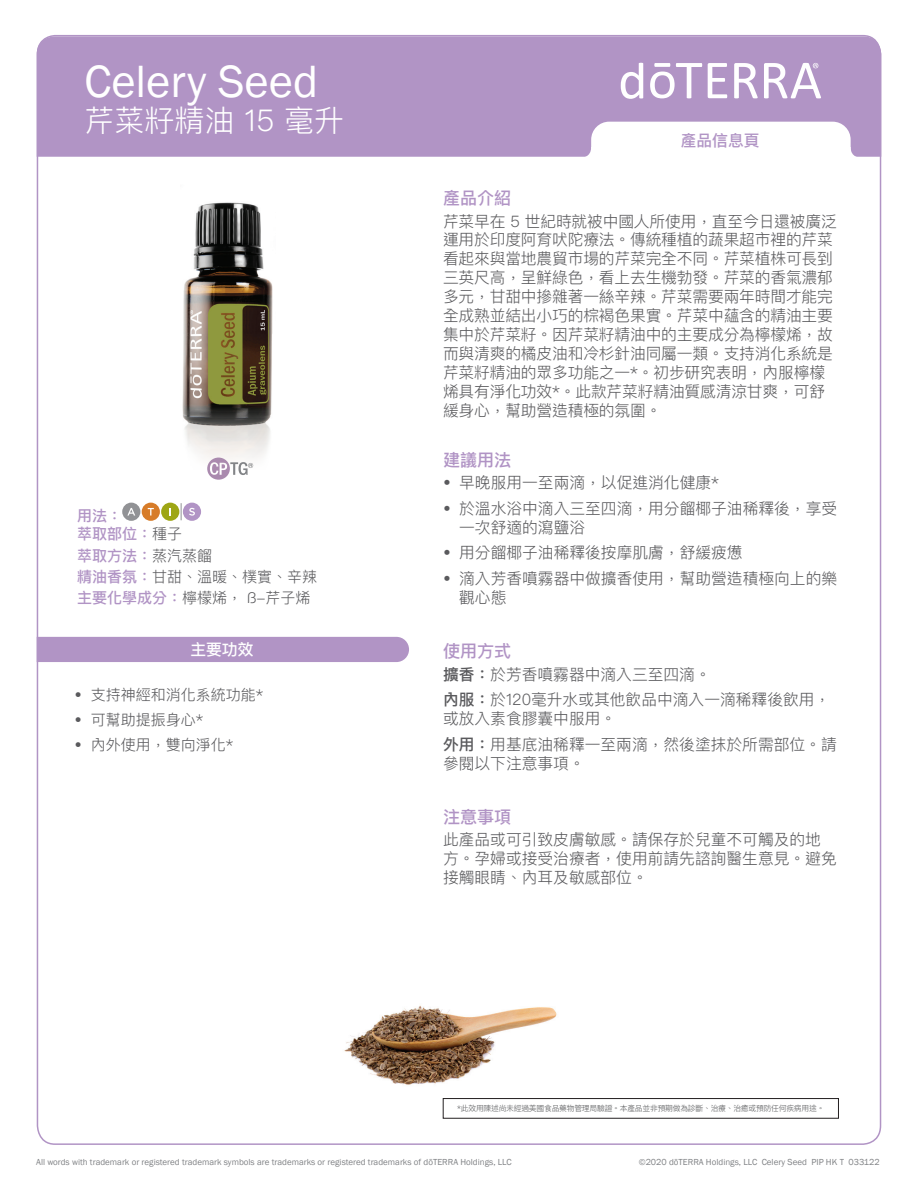
<style>
.page{position:relative;width:918px;height:1188px;background:#fff}
.page>*{position:absolute;margin:0;border:0;box-sizing:border-box;transform-origin:0 0}
.t1{font:46.5px "Franklin Gothic";color:#fff}
.t2{font:300 30px "Ping Fang TC";color:#fff}
.t3{font:500 17.1px "Ping Fang TC";color:#b194c5}
.t4{font:300 15.75px/18.9px "Ping Fang TC";letter-spacing:-.01em;color:#5a5a5d}
.t5{font:500 15.75px "Ping Fang TC";color:#b194c5}
.t6{font:500 15.75px "Ping Fang TC";color:#fff}
.t7{font:300 15px/21.5px "Ping Fang TC";color:#5a5a5d}
.t8{font:500 15px/18.5px "Ping Fang TC";color:#b194c5}
.t9{font:9px "Franklin Gothic";color:#808285}
.t10{font:300 7.8px "Ping Fang TC";letter-spacing:-.03em;color:#57585a}
.s1{font-weight:300;color:#5a5a5d}
.s2{font-weight:500;color:#b194c5}
.s3{font-weight:500}
</style>
<div class="page">
<img style="left:182px;top:202px;width:91px;height:264px">
<div style="left:37px;top:36px;width:844px;height:121px;background:#b194c5"></div>
<svg style="left:734px;top:63px;width:24px;height:35px"></svg>
<svg style="left:708px;top:63px;width:19px;height:35px"></svg>
<svg style="left:650px;top:63px;width:52px;height:35px"></svg>
<svg style="left:621px;top:63px;width:22px;height:36px"></svg>
<svg style="left:764px;top:63px;width:57px;height:35px"></svg>
<svg style="left:581px;top:122px;width:280px;height:35px"></svg>
<div style="left:122px;top:503px;width:18px;height:18px;background:#919295;border-radius:50%"></div>
<svg style="left:127px;top:508px;width:8px;height:8px"></svg>
<div style="left:142px;top:503px;width:18px;height:18px;background:#d77c29;border-radius:50%"></div>
<svg style="left:148px;top:508px;width:6px;height:8px"></svg>
<div style="left:161px;top:503px;width:18px;height:18px;background:#9ea615;border-radius:50%"></div>
<div style="left:183px;top:503px;width:18px;height:18px;background:#b194c5;border-radius:50%"></div>
<svg style="left:189px;top:508px;width:6px;height:8px"></svg>
<svg style="left:181px;top:503px;width:1px;height:17px"></svg>
<div style="left:37px;top:637px;width:372px;height:25px;background:#b194c5"></div>
<img style="left:344px;top:1005px;width:213px;height:80px">
<svg style="left:207px;top:458px;width:46px;height:22px"></svg>
<div style="left:443px;top:1098px;width:396px;height:20px;border:1px solid #231f20"></div>
<h1 class="t1" style="left:84px;top:53px;width:235px">Celery Seed</h1>
<h2 class="t2" style="left:84px;top:102px;width:261px">芹菜籽精油 15 毫升</h2>
<p class="t8" style="left:77px;top:506px;width:106px">用法：<br>萃取部位：<span class="s1">種子</span></p>
<p class="t7" style="left:77px;top:544px;width:241px"><span class="s2">萃取方法：</span>蒸汽蒸餾<br><span class="s2">精油香氛：</span>甘甜、溫暖、樸實、辛辣<span class="s2">主要化學成分：</span>檸檬烯， ß-芹子烯</p>
<p class="t6" style="left:190px;top:640px;width:65px">主要功效</p>
<p class="t7" style="left:75px;top:684px;width:190px">• 支持神經和消化系統功能*</p>
<p class="t7" style="left:75px;top:709px;width:130px">• 可幫助提振身心*</p>
<p class="t7" style="left:75px;top:734px;width:160px">• 內外使用，雙向淨化*</p>
<p class="t5" style="left:681px;top:131px;width:80px">產品信息頁</p>
<p class="t3" style="left:443px;top:188px;width:70px">產品介紹</p>
<p class="t4" style="left:443px;top:211px;width:395px">芹菜早在 5 世紀時就被中國人所使用，直至今日還被廣泛運用於印度阿育吠陀療法。傳統種植的蔬果超市裡的芹菜看起來與當地農貿市場的芹菜完全不同。芹菜植株可長到三英尺高，呈鮮綠色，看上去生機勃發。芹菜的香氣濃郁多元，甘甜中摻雜著一絲辛辣。芹菜需要兩年時間才能完全成熟並結出小巧的棕褐色果實。芹菜中蘊含的精油主要集中於芹菜籽。因芹菜籽精油中的主要成分為檸檬烯，故而與清爽的橘皮油和冷杉針油同屬一類。支持消化系統是芹菜籽精油的眾多功能之一*。初步研究表明，內服檸檬烯具有淨化功效*。此款芹菜籽精油質感清涼甘爽，可舒緩身心，幫助營造積極的氛圍。</p>
<p class="t3" style="left:443px;top:449px;width:70px">建議用法</p>
<p class="t4" style="left:443px;top:473px;width:278px">• 早晚服用一至兩滴，以促進消化健康*</p>
<p class="t4" style="left:459px;top:499px;width:379px;text-indent:-16px">• 於溫水浴中滴入三至四滴，用分餾椰子油稀釋後，享受一次舒適的瀉鹽浴</p>
<p class="t4" style="left:443px;top:543px;width:301px">• 用分餾椰子油稀釋後按摩肌膚，舒緩疲憊</p>
<p class="t4" style="left:459px;top:569px;width:379px;text-indent:-16px">• 滴入芳香噴霧器中做擴香使用，幫助營造積極向上的樂觀心態</p>
<p class="t3" style="left:443px;top:641px;width:70px">使用方式</p>
<p class="t4" style="left:443px;top:661px;width:389px;line-height:25.7px"><span class="s3">擴香：</span>於芳香噴霧器中滴入三至四滴。<br><span class="s3">內服：</span>於120毫升水或其他飲品中滴入一滴稀釋後飲用，</p>
<p class="t4" style="left:443px;top:705px;width:395px;line-height:25.7px">或放入素食膠囊中服用。<br><span class="s3">外用：</span>用基底油稀釋一至兩滴，然後塗抹於所需部位。請</p>
<p class="t4" style="left:443px;top:753px;width:143px">參閱以下注意事項。</p>
<p class="t3" style="left:443px;top:806px;width:70px">注意事項</p>
<p class="t4" style="left:443px;top:830px;width:395px">此產品或可引致皮膚敏感。請保存於兒童不可觸及的地方。孕婦或接受治療者，使用前請先諮詢醫生意見。避免接觸眼睛、內耳及敏感部位。</p>
<p class="t10" style="left:457px;top:1104px;width:369px">*此效用陳述尚未經過美國食品藥物管理局驗證。本產品並非預期做為診斷、治療、治癒或預防任何疾病用途。</p>
<p class="t9" style="left:36px;top:1156px;width:477px">All words with trademark or registered trademark symbols are trademarks or registered trademarks of dōTERRA Holdings, LLC</p>
<p class="t9" style="left:639px;top:1156px;width:243px">©2020 dōTERRA Holdings, LLC Celery Seed PIP HK T 033122</p>
</div>
